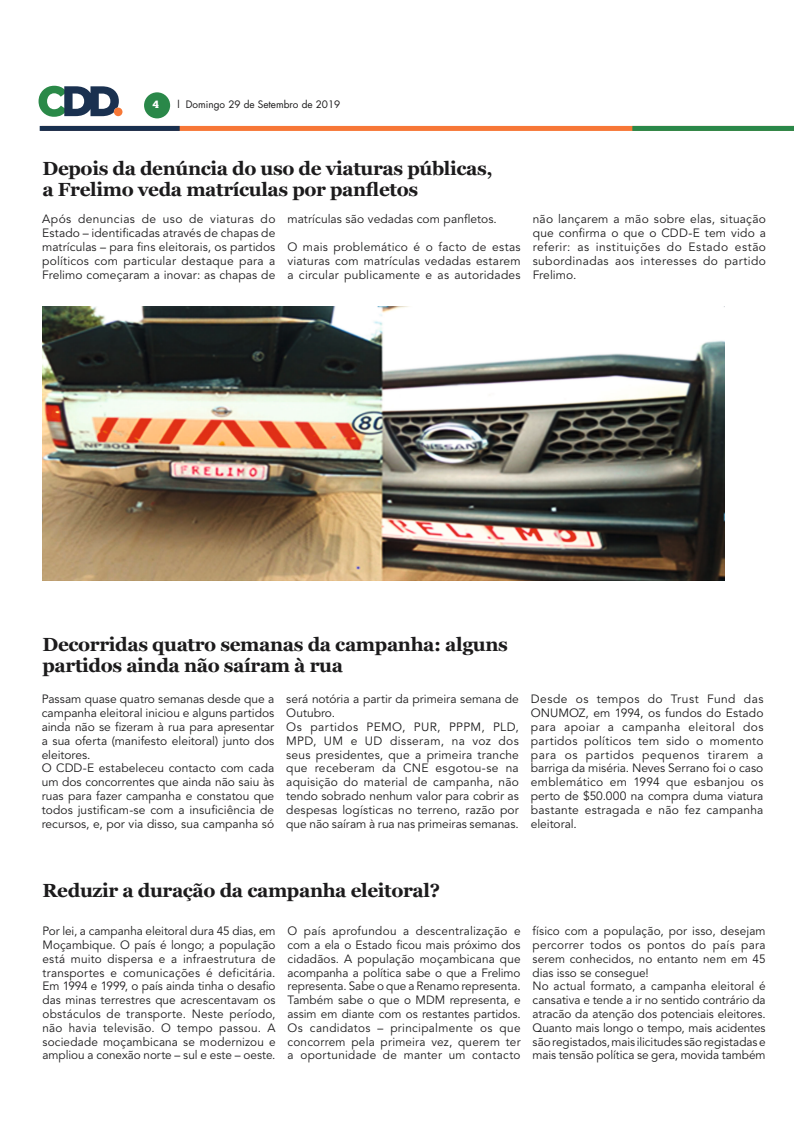
<style>
.page{position:relative;width:794px;height:1134px;background:#fff}
.page>*{position:absolute;margin:0;border:0;box-sizing:border-box;transform-origin:0 0}
.t1{font:700 19px/21px "Georgia";letter-spacing:-.02em;color:#1c1b1c}
.t2{font:12px/13.8px "Avenir LT Std";letter-spacing:.01em;color:#1c1b1c;text-align:justify}
.t3{font:10px "Futura LT";color:#1c1b1c}
.t4{font:700 10px "Popular";color:#fff}
</style>
<div class="page">
<div style="left:42px;top:126px;width:752px;height:5px;background:#f77737"></div>
<div style="left:632px;top:126px;width:162px;height:5px;background:#2a8849"></div>
<div style="left:40px;top:126px;width:140px;height:5px;background:#19304f"></div>
<div style="left:144px;top:92px;width:26px;height:26px;background:#2a8849;border-radius:50%"></div>
<svg style="left:39px;top:86px;width:83px;height:31px"></svg>
<img style="left:43px;top:307px;width:681px;height:273px">
<p class="t4" style="left:153px;top:98px;width:8px">4</p>
<p class="t3" style="left:177px;top:98px;width:164px">l Domingo 29 de Setembro de 2019</p>
<p class="t1" style="left:43px;top:158px;width:451px">Depois da denúncia do uso de viaturas públicas, a Frelimo veda matrículas por panfletos</p>
<p class="t2" style="left:42px;top:213px;width:235px">Após denuncias de uso de viaturas do Estado – identificadas através de chapas de matrículas – para fins eleitorais, os partidos políticos com particular destaque para a Frelimo começaram a inovar: as chapas de</p>
<p class="t2" style="left:287px;top:213px;width:211px">matrículas são vedadas com panfletos.</p>
<p class="t2" style="left:287px;top:240px;width:235px">O mais problemático é o facto de estas viaturas com matrículas vedadas estarem a circular publicamente e as autoridades</p>
<p class="t2" style="left:533px;top:213px;width:235px">não lançarem a mão sobre elas, situação que confirma o que o CDD-E tem vido a referir: as instituições do Estado estão subordinadas aos interesses do partido Frelimo.</p>
<p class="t1" style="left:43px;top:634px;width:467px">Decorridas quatro semanas da campanha: alguns partidos ainda não saíram à rua</p>
<p class="t2" style="left:42px;top:693px;width:234px">Passam quase quatro semanas desde que a campanha eleitoral iniciou e alguns partidos ainda não se fizeram à rua para apresentar a sua oferta (manifesto eleitoral) junto dos eleitores.</p>
<p class="t2" style="left:42px;top:762px;width:234px">O CDD-E estabeleceu contacto com cada um dos concorrentes que ainda não saiu às ruas para fazer campanha e constatou que todos justificam-se com a insuficiência de recursos, e, por via disso, sua campanha só</p>
<p class="t2" style="left:286px;top:693px;width:234px">será notória a partir da primeira semana de<br>Outubro.</p>
<p class="t2" style="left:286px;top:720px;width:234px">Os partidos PEMO, PUR, PPPM, PLD, MPD, UM e UD disseram, na voz dos seus presidentes, que a primeira tranche que receberam da CNE esgotou-se na aquisição do material de campanha, não tendo sobrado nenhum valor para cobrir as despesas logísticas no terreno, razão por que não saíram à rua nas primeiras semanas.</p>
<p class="t2" style="left:531px;top:693px;width:234px">Desde os tempos do Trust Fund das ONUMOZ, em 1994, os fundos do Estado para apoiar a campanha eleitoral dos partidos políticos tem sido o momento para os partidos pequenos tirarem a barriga da miséria. Neves Serrano foi o caso emblemático em 1994 que esbanjou os perto de $50.000 na compra duma viatura bastante estragada e não fez campanha eleitoral.</p>
<p class="t1" style="left:43px;top:880px;width:399px">Reduzir a duração da campanha eleitoral?</p>
<p class="t2" style="left:43px;top:924px;width:234px">Por lei, a campanha eleitoral dura 45 dias, em Moçambique. O país é longo; a população está muito dispersa e a infraestrutura de transportes e comunicações é deficitária.<br>Em 1994 e 1999, o país ainda tinha o desafio das minas terrestres que acrescentavam os obstáculos de transporte. Neste período, não havia televisão. O tempo passou. A sociedade moçambicana se modernizou e ampliou a conexão norte – sul e este – oeste.</p>
<p class="t2" style="left:287px;top:924px;width:234px">O país aprofundou a descentralização e com a ela o Estado ficou mais próximo dos cidadãos. A população moçambicana que acompanha a política sabe o que a Frelimo representa. Sabe o que a Renamo representa.<br>Também sabe o que o MDM representa, e assim em diante com os restantes partidos.<br>Os candidatos – principalmente os que concorrem pela primeira vez, querem ter a oportunidade de manter um contacto</p>
<p class="t2" style="left:532px;top:924px;width:234px">físico com a população, por isso, desejam percorrer todos os pontos do país para serem conhecidos, no entanto nem em 45 dias isso se consegue!</p>
<p class="t2" style="left:532px;top:980px;width:234px">No actual formato, a campanha eleitoral é cansativa e tende a ir no sentido contrário da atracão da atenção dos potenciais eleitores.<br>Quanto mais longo o tempo, mais acidentes são registados, mais ilicitudes são registadas e mais tensão política se gera, movida também</p>
</div>
